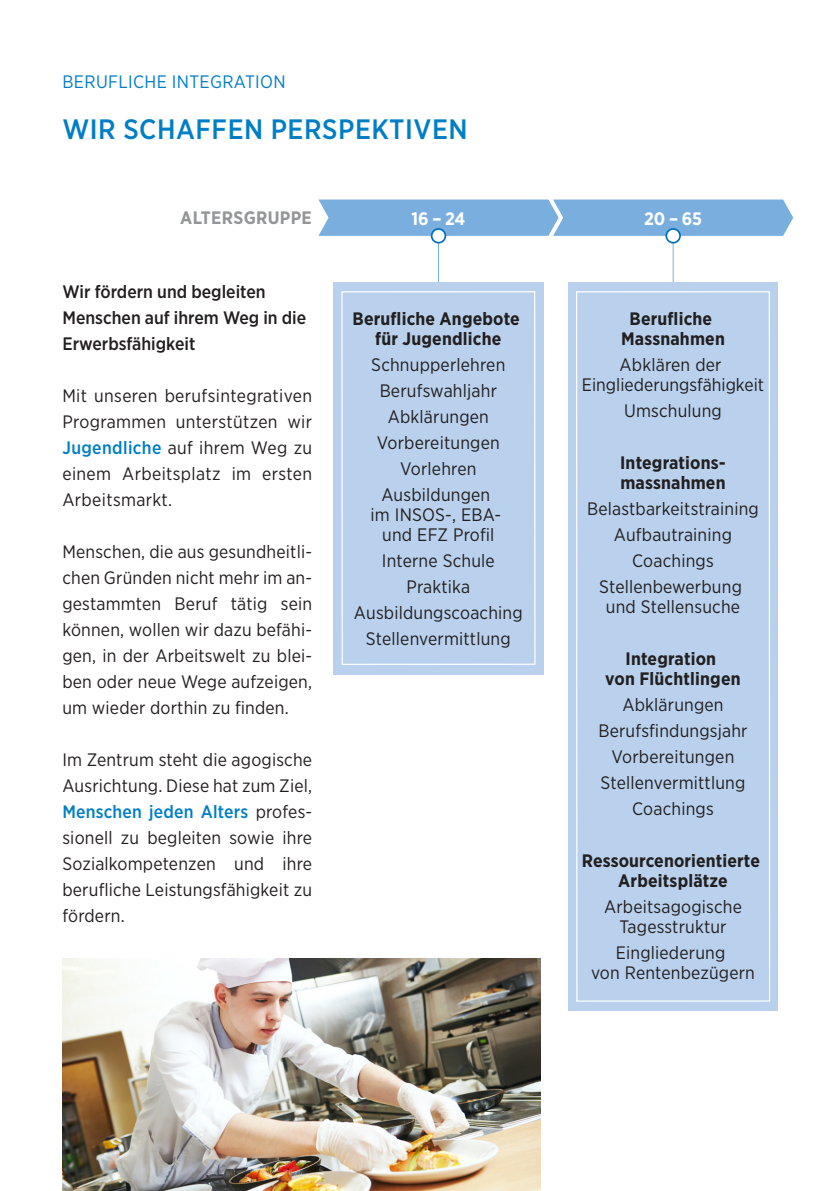
<style>
.page{position:relative;width:840px;height:1191px;background:#fff}
.page>*{position:absolute;margin:0;border:0;box-sizing:border-box;transform-origin:0 0}
.t1{font:500 28px "Gotham Narrow";letter-spacing:.02em;color:#007ec5}
.t2{font:18px/26px "Gotham Narrow";letter-spacing:.01em;color:#231f20;text-align:center}
.t3{font:700 18px/20px "Gotham Narrow";letter-spacing:.01em;color:#231f20;text-align:center}
.t4{font:500 18px/26px "Gotham Narrow";color:#231f20}
.t5{font:18px "Gotham Narrow";letter-spacing:.02em;color:#007ec5}
.t6{font:700 18px "Gotham Narrow";letter-spacing:.02em;color:#939598}
.t7{font:700 18px "Gotham Narrow";color:#fff}
.s1{font-weight:500;color:#007ec5}
</style>
<div class="page">
<img style="left:62px;top:958px;width:478px;height:233px">
<hr style="left:438px;top:207px;width:1px;height:80px;background:#79aede">
<svg style="left:430px;top:228px;width:16px;height:15px"></svg>
<div style="left:432px;top:230px;width:12px;height:12px;background:#fff;border-radius:50%"></div>
<hr style="left:672px;top:207px;width:1px;height:80px;background:#79aede">
<svg style="left:318px;top:199px;width:474px;height:37px;background:#7fb1df"></svg>
<svg style="left:665px;top:228px;width:15px;height:15px"></svg>
<div style="left:666px;top:230px;width:12px;height:12px;background:#fff;border-radius:50%"></div>
<div style="left:333px;top:282px;width:210px;height:392px;background:#b9d1ec"></div>
<div style="left:341px;top:291px;width:194px;height:374px;border:1px solid #fff"></div>
<div style="left:568px;top:282px;width:209px;height:728px;background:#b9d1ec"></div>
<div style="left:575px;top:291px;width:194px;height:710px;border:1px solid #fff"></div>
<p class="t5" style="left:62px;top:70px;width:225px">BERUFLICHE INTEGRATION</p>
<h1 class="t1" style="left:62px;top:112px;width:406px">WIR SCHAFFEN PERSPEKTIVEN</h1>
<p class="t6" style="left:180px;top:206px;width:133px">ALTERSGRUPPE</p>
<p class="t7" style="left:411px;top:207px;width:55px">16 – 24</p>
<p class="t7" style="left:643px;top:207px;width:59px">20 – 65</p>
<p class="t4" style="left:62px;top:278px;width:245px">Wir fördern und begleiten<br>Menschen auf ihrem Weg in die<br>Erwerbsfähigkeit</p>
<p class="t2" style="left:62px;top:382px;width:251px;text-align:justify">Mit unseren berufsintegrativen Programmen unterstützen wir <span class="s1">Jugendliche</span> auf ihrem Weg zu einem Arbeitsplatz im ersten Arbeitsmarkt.</p>
<p class="t2" style="left:62px;top:538px;width:251px;text-align:justify">Menschen, die aus gesundheitli&shy;chen Gründen nicht mehr im an&shy;gestammten Beruf tätig sein können, wollen wir dazu befähi&shy;gen, in der Arbeitswelt zu blei&shy;ben oder neue Wege aufzeigen, um wieder dorthin zu finden.</p>
<p class="t2" style="left:62px;top:746px;width:251px;text-align:justify">Im Zentrum steht die agogische Ausrichtung. Diese hat zum Ziel, <span class="s1">Menschen jeden Alters</span> profes&shy;sionell zu begleiten sowie ihre Sozialkompetenzen und ihre berufliche Leistungsfähigkeit zu fördern.</p>
<p class="t3" style="left:352px;top:309px;width:169px">Berufliche Angebote für Jugendliche</p>
<p class="t2" style="left:371px;top:352px;width:135px">Schnupperlehren<br>Berufswahljahr<br>Abklärungen<br>Vorbereitungen<br>Vorlehren<br>Ausbildungen</p>
<p class="t2" style="left:370px;top:504px;width:132px;line-height:20px">im INSOS-, EBA&shy;und EFZ Profil</p>
<p class="t2" style="left:354px;top:547px;width:170px">Interne Schule<br>Praktika<br>Ausbildungscoaching<br>Stellenvermittlung</p>
<p class="t3" style="left:620px;top:309px;width:105px">Berufliche<br>Massnahmen</p>
<p class="t2" style="left:581px;top:355px;width:184px;line-height:20px">Abklären der<br>Eingliederungsfähigkeit</p>
<p class="t2" style="left:623px;top:398px;width:99px">Umschulung</p>
<p class="t3" style="left:619px;top:453px;width:107px;text-align:left">Integrations&shy;massnahmen</p>
<p class="t2" style="left:586px;top:495px;width:173px">Belastbarkeitstraining<br>Aufbautraining<br>Coachings<br>Stellenbewerbung</p>
<p class="t2" style="left:605px;top:593px;width:136px">und Stellensuche</p>
<p class="t3" style="left:605px;top:649px;width:137px">Integration<br>von Flüchtlingen</p>
<p class="t2" style="left:598px;top:691px;width:151px">Abklärungen<br>Berufsfindungsjahr<br>Vorbereitungen<br>Stellenvermittlung<br>Coachings</p>
<p class="t3" style="left:581px;top:851px;width:180px">Ressourcenorientierte<br>Arbeitsplätze</p>
<p class="t2" style="left:603px;top:896px;width:139px;line-height:20px">Arbeitsagogische<br>Tagesstruktur</p>
<p class="t2" style="left:590px;top:942px;width:165px;line-height:20px">Eingliederung<br>von Rentenbezügern</p>
</div>
